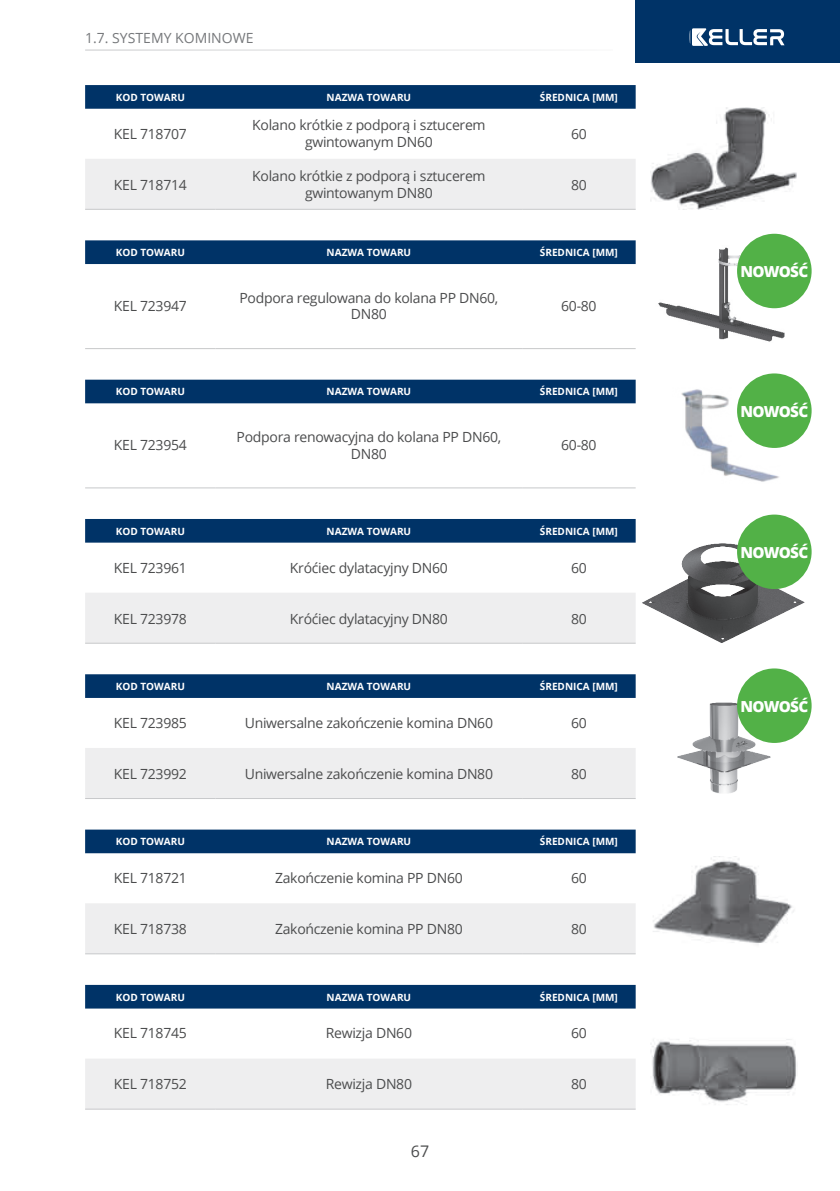
<style>
.page{position:relative;width:840px;height:1191px;background:#fff}
.page>*{position:absolute;margin:0;border:0;box-sizing:border-box;transform-origin:0 0}
.t1{font:16px "Open Sans";color:#4b4c4d}
.t2{font:800 15.2px "Open Sans";letter-spacing:-.05em;color:#fff}
.t3{font:14px/16.8px "Open Sans";letter-spacing:-.02em;color:#4b4c4d;text-align:center}
.t4{font:14px "Open Sans";color:#76787b}
.t5{font:700 10px "Open Sans";color:#fff}
</style>
<div class="page">
<hr style="left:85px;top:50px;width:527px;height:1px;background:#c7c8ca">
<svg style="left:85px;top:85px;width:550px;height:24px;background:#033569"></svg>
<div style="left:85px;top:159px;width:550px;height:50px;background:#eeeeef"></div>
<hr style="left:85px;top:209px;width:130px;height:1px;background:#c7c8ca">
<hr style="left:215px;top:209px;width:307px;height:1px;background:#c7c8ca">
<hr style="left:522px;top:209px;width:113px;height:1px;background:#c7c8ca">
<img style="left:650px;top:108px;width:146px;height:102px">
<div style="left:85px;top:240px;width:550px;height:24px;background:#003367"></div>
<hr style="left:85px;top:348px;width:130px;height:1px;background:#c7c8ca">
<hr style="left:215px;top:348px;width:307px;height:1px;background:#c7c8ca">
<hr style="left:522px;top:348px;width:113px;height:1px;background:#c7c8ca">
<div style="left:85px;top:380px;width:550px;height:23px;background:#003367"></div>
<hr style="left:85px;top:487px;width:130px;height:1px;background:#c7c8ca">
<hr style="left:215px;top:487px;width:307px;height:1px;background:#c7c8ca">
<hr style="left:522px;top:487px;width:113px;height:1px;background:#c7c8ca">
<div style="left:85px;top:519px;width:550px;height:23px;background:#003367"></div>
<div style="left:85px;top:593px;width:550px;height:49px;background:#eeeeef"></div>
<hr style="left:85px;top:642px;width:130px;height:1px;background:#c7c8ca">
<hr style="left:215px;top:642px;width:307px;height:1px;background:#c7c8ca">
<hr style="left:522px;top:642px;width:113px;height:1px;background:#c7c8ca">
<img style="left:642px;top:543px;width:164px;height:100px">
<svg style="left:85px;top:674px;width:550px;height:24px;background:#033569"></svg>
<div style="left:85px;top:748px;width:550px;height:50px;background:#eeeeef"></div>
<hr style="left:85px;top:798px;width:130px;height:1px;background:#c7c8ca">
<hr style="left:215px;top:798px;width:307px;height:1px;background:#c7c8ca">
<hr style="left:522px;top:798px;width:113px;height:1px;background:#c7c8ca">
<img style="left:677px;top:702px;width:92px;height:91px">
<div style="left:85px;top:829px;width:550px;height:24px;background:#003367"></div>
<div style="left:85px;top:903px;width:550px;height:50px;background:#eeeeef"></div>
<hr style="left:85px;top:953px;width:130px;height:1px;background:#c7c8ca">
<hr style="left:215px;top:953px;width:307px;height:1px;background:#c7c8ca">
<hr style="left:522px;top:953px;width:113px;height:1px;background:#c7c8ca">
<img style="left:653px;top:856px;width:141px;height:88px">
<div style="left:85px;top:985px;width:550px;height:23px;background:#003367"></div>
<div style="left:85px;top:1059px;width:550px;height:49px;background:#eeeeef"></div>
<hr style="left:85px;top:1108px;width:130px;height:1px;background:#c7c8ca">
<hr style="left:215px;top:1108px;width:307px;height:1px;background:#c7c8ca">
<hr style="left:522px;top:1108px;width:113px;height:1px;background:#c7c8ca">
<img style="left:650px;top:1039px;width:146px;height:66px">
<img style="left:658px;top:247px;width:130px;height:95px">
<img style="left:681px;top:389px;width:101px;height:93px">
<div style="left:736px;top:668px;width:75px;height:75px;background:#52b147;border-radius:50%"></div>
<div style="left:736px;top:514px;width:75px;height:75px;background:#52b147;border-radius:50%"></div>
<div style="left:736px;top:373px;width:75px;height:75px;background:#52b147;border-radius:50%"></div>
<div style="left:736px;top:234px;width:75px;height:74px;background:#52b147;border-radius:50%"></div>
<div style="left:635px;top:0;width:204px;height:62px;background:#003367"></div>
<svg style="left:689px;top:28px;width:95px;height:18px"></svg>
<p class="t4" style="left:85px;top:28px;width:168px">1.7. SYSTE MY KOMI NOWE</p>
<p class="t5" style="left:116px;top:90px;width:71px">KOD TOWARU</p>
<p class="t5" style="left:326px;top:90px;width:86px">NAZWA TOWARU</p>
<p class="t5" style="left:539px;top:90px;width:79px">ŚREDNICA [MM]</p>
<p class="t3" style="left:114px;top:125px;width:74px">KE L 718707</p>
<p class="t3" style="left:252px;top:116px;width:235px">Kolano krótkie z podporą i sztucerem gwintowanym DN60</p>
<p class="t3" style="left:570px;top:125px;width:17px">60</p>
<p class="t3" style="left:114px;top:176px;width:74px">KEL 718714</p>
<p class="t3" style="left:252px;top:167px;width:235px">Kolano krótkie z podporą i sztucerem gwintowanym DN80</p>
<p class="t3" style="left:570px;top:176px;width:17px">80</p>
<p class="t5" style="left:116px;top:245px;width:71px">KOD TOWARU</p>
<p class="t5" style="left:326px;top:245px;width:86px">NAZWA TOWARU</p>
<p class="t5" style="left:539px;top:245px;width:79px">ŚREDNICA [MM]</p>
<p class="t3" style="left:114px;top:297px;width:74px">KE L 723947</p>
<p class="t3" style="left:239px;top:289px;width:260px">Podpora regulowana do kolana PP DN60,<br>DN80</p>
<p class="t3" style="left:561px;top:297px;width:37px">60-80</p>
<p class="t5" style="left:116px;top:384px;width:71px">KOD TOWARU</p>
<p class="t5" style="left:326px;top:384px;width:86px">NAZWA TOWARU</p>
<p class="t5" style="left:539px;top:384px;width:79px">ŚREDNICA [MM]</p>
<p class="t3" style="left:114px;top:436px;width:74px">KE L 723954</p>
<p class="t3" style="left:236px;top:428px;width:266px">Podpora renowacyjna do kolana PP DN60,<br>DN80</p>
<p class="t3" style="left:561px;top:436px;width:37px">60-80</p>
<p class="t5" style="left:116px;top:524px;width:71px">KOD TOWARU</p>
<p class="t5" style="left:326px;top:524px;width:86px">NAZWA TOWARU</p>
<p class="t5" style="left:539px;top:524px;width:79px">ŚREDNICA [MM]</p>
<p class="t3" style="left:114px;top:558px;width:74px">KE L 723961</p>
<p class="t3" style="left:290px;top:558px;width:159px">Króćiec dylatacyjny DN60</p>
<p class="t3" style="left:570px;top:558px;width:17px">60</p>
<p class="t3" style="left:114px;top:609px;width:74px">KE L 723978</p>
<p class="t3" style="left:290px;top:609px;width:159px">Króćiec dylatacyjny DN80</p>
<p class="t3" style="left:570px;top:609px;width:17px">80</p>
<p class="t5" style="left:116px;top:679px;width:71px">KOD TOWARU</p>
<p class="t5" style="left:326px;top:679px;width:86px">NAZWA TOWARU</p>
<p class="t5" style="left:539px;top:679px;width:79px">ŚREDNICA [MM]</p>
<p class="t3" style="left:114px;top:714px;width:74px">KE L 723985</p>
<p class="t3" style="left:245px;top:714px;width:249px">Uniwersalne zakończenie komina DN60</p>
<p class="t3" style="left:570px;top:714px;width:17px">60</p>
<p class="t3" style="left:114px;top:765px;width:74px">KE L 723992</p>
<p class="t3" style="left:245px;top:765px;width:249px">Uniwersalne zakończenie komina DN80</p>
<p class="t3" style="left:570px;top:765px;width:17px">80</p>
<p class="t5" style="left:116px;top:834px;width:71px">KOD TOWARU</p>
<p class="t5" style="left:326px;top:834px;width:86px">NAZWA TOWARU</p>
<p class="t5" style="left:539px;top:834px;width:79px">ŚREDNICA [MM]</p>
<p class="t3" style="left:114px;top:869px;width:74px">KEL 718721</p>
<p class="t3" style="left:275px;top:869px;width:189px">Zakończenie komina PP DN60</p>
<p class="t3" style="left:570px;top:869px;width:17px">60</p>
<p class="t3" style="left:114px;top:920px;width:74px">KE L 718738</p>
<p class="t3" style="left:275px;top:920px;width:189px">Zakończenie komina PP DN80</p>
<p class="t3" style="left:570px;top:920px;width:17px">80</p>
<p class="t5" style="left:116px;top:990px;width:71px">KOD TOWARU</p>
<p class="t5" style="left:326px;top:990px;width:86px">NAZWA TOWARU</p>
<p class="t5" style="left:539px;top:990px;width:79px">ŚREDNICA [MM]</p>
<p class="t3" style="left:114px;top:1024px;width:74px">KE L 718745</p>
<p class="t3" style="left:325px;top:1024px;width:88px">Rewizja DN60</p>
<p class="t3" style="left:570px;top:1024px;width:17px">60</p>
<p class="t3" style="left:114px;top:1075px;width:74px">KE L 718752</p>
<p class="t3" style="left:325px;top:1075px;width:88px">Rewizja DN80</p>
<p class="t3" style="left:570px;top:1075px;width:17px">80</p>
<p class="t1" style="left:410px;top:1140px;width:20px">67</p>
<p class="t2" style="left:740px;top:260px;width:69px">NOWOŚĆ</p>
<p class="t2" style="left:740px;top:399px;width:69px">NOWOŚĆ</p>
<p class="t2" style="left:740px;top:540px;width:69px">NOWOŚĆ</p>
<p class="t2" style="left:740px;top:694px;width:69px">NOWOŚĆ</p>
</div>
